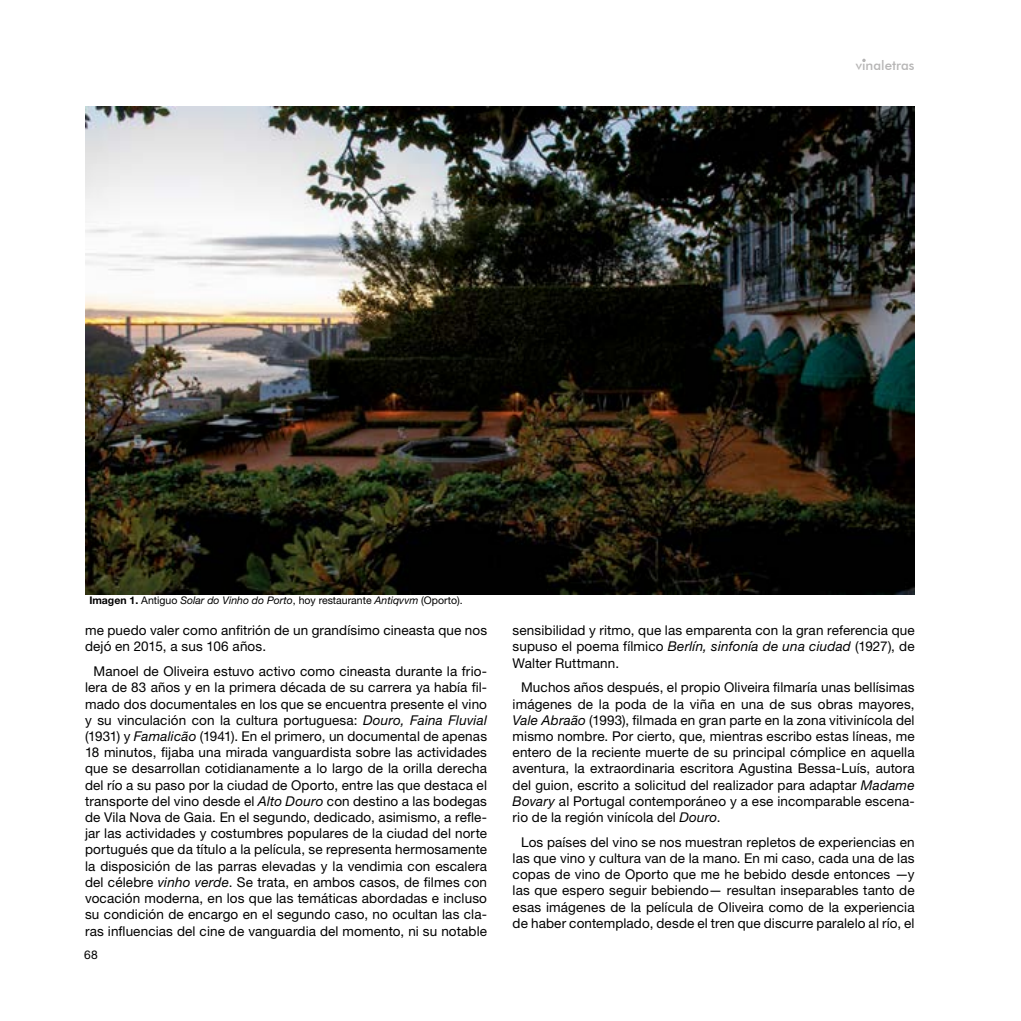
<style>
.page{position:relative;width:1021px;height:1021px;background:#fff}
.page>*{position:absolute;margin:0;border:0;box-sizing:border-box;transform-origin:0 0}
.CUERPO{font:13.5px/16.2px "Helvetica Neue LT Std";letter-spacing:.01em;color:#000;text-align:justify}
.t1{font:500 13.35px "Futura BT";color:#b7b6b6}
.t2{font:12px "Helvetica Neue LT Std";color:#000}
.PIE_DE_FOTO{font:10.5px "Helvetica Neue LT Std";color:#000}
.s1{font-weight:700}
.s2{font-style:italic}
</style>
<div class="page">
<img style="left:85px;top:106px;width:829px;height:489px">
<p class="t1" style="left:855px;top:57px;width:60px">vinaletras</p>
<p class="PIE_DE_FOTO" style="left:89px;top:594px;width:375px"><span class="s1">Imagen 1.</span> Antiguo <span class="s2">Solar do Vinho do Porto</span>, hoy restaurante <span class="s2">Antiqvvm</span> (Oporto).</p>
<p class="CUERPO" style="left:85px;top:622px;width:403px">me puedo valer como anfitrión de un grandísimo cineasta que nos dejó en 2015, a sus 106 años.</p>
<p class="CUERPO" style="left:85px;top:663px;width:403px;text-indent:9px">Manoel de Oliveira estuvo activo como cineasta durante la frio&shy;lera de 83 años y en la primera década de su carrera ya había fil&shy;mado dos documentales en los que se encuentra presente el vino y su vinculación con la cultura portuguesa: <span class="s2">Douro, Faina Fluvial </span>(1931) y <span class="s2">Famalicão</span> (1941). En el primero, un documental de apenas 18 minutos, fijaba una mirada vanguardista sobre las actividades que se desarrollan cotidianamente a lo largo de la orilla derecha del río a su paso por la ciudad de Oporto, entre las que destaca el transporte del vino desde el <span class="s2">Alto Douro</span> con destino a las bodegas de Vila Nova de Gaia. En el segundo, dedicado, asimismo, a refle&shy;jar las actividades y costumbres populares de la ciudad del norte portugués que da título a la película, se representa hermosamente la disposición de las parras elevadas y la vendimia con escalera del célebre <span class="s2">vinho verde</span>. Se trata, en ambos casos, de filmes con vocación moderna, en los que las temáticas abordadas e incluso su condición de encargo en el segundo caso, no ocultan las cla&shy;ras influencias del cine de vanguardia del momento, ni su notable</p>
<p class="t2" style="left:84px;top:947px;width:15px">68</p>
<p class="CUERPO" style="left:512px;top:622px;width:403px">sensibilidad y ritmo, que las emparenta con la gran referencia que supuso el poema fílmico <span class="s2">Berlín, sinfonía de una ciudad</span> (1927), de Walter Ruttmann.</p>
<p class="CUERPO" style="left:512px;top:679px;width:403px;text-indent:9px">Muchos años después, el propio Oliveira filmaría unas bellísimas imágenes de la poda de la viña en una de sus obras mayores, <span class="s2">Vale Abraão</span> (1993), filmada en gran parte en la zona vitivinícola del mismo nombre. Por cierto, que, mientras escribo estas líneas, me entero de la reciente muerte de su principal cómplice en aquella aventura, la extraordinaria escritora Agustina Bessa-Luís, autora del guion, escrito a solicitud del realizador para adaptar <span class="s2">Madame Bovary</span> al Portugal contemporáneo y a ese incomparable escena&shy;rio de la región vinícola del <span class="s2">Douro</span>.</p>
<p class="CUERPO" style="left:512px;top:833px;width:403px;text-indent:9px">Los países del vino se nos muestran repletos de experiencias en las que vino y cultura van de la mano. En mi caso, cada una de las copas de vino de Oporto que me he bebido desde entonces —y las que espero seguir bebiendo— resultan inseparables tanto de esas imágenes de la película de Oliveira como de la experiencia de haber contemplado, desde el tren que discurre paralelo al río, el</p>
</div>
